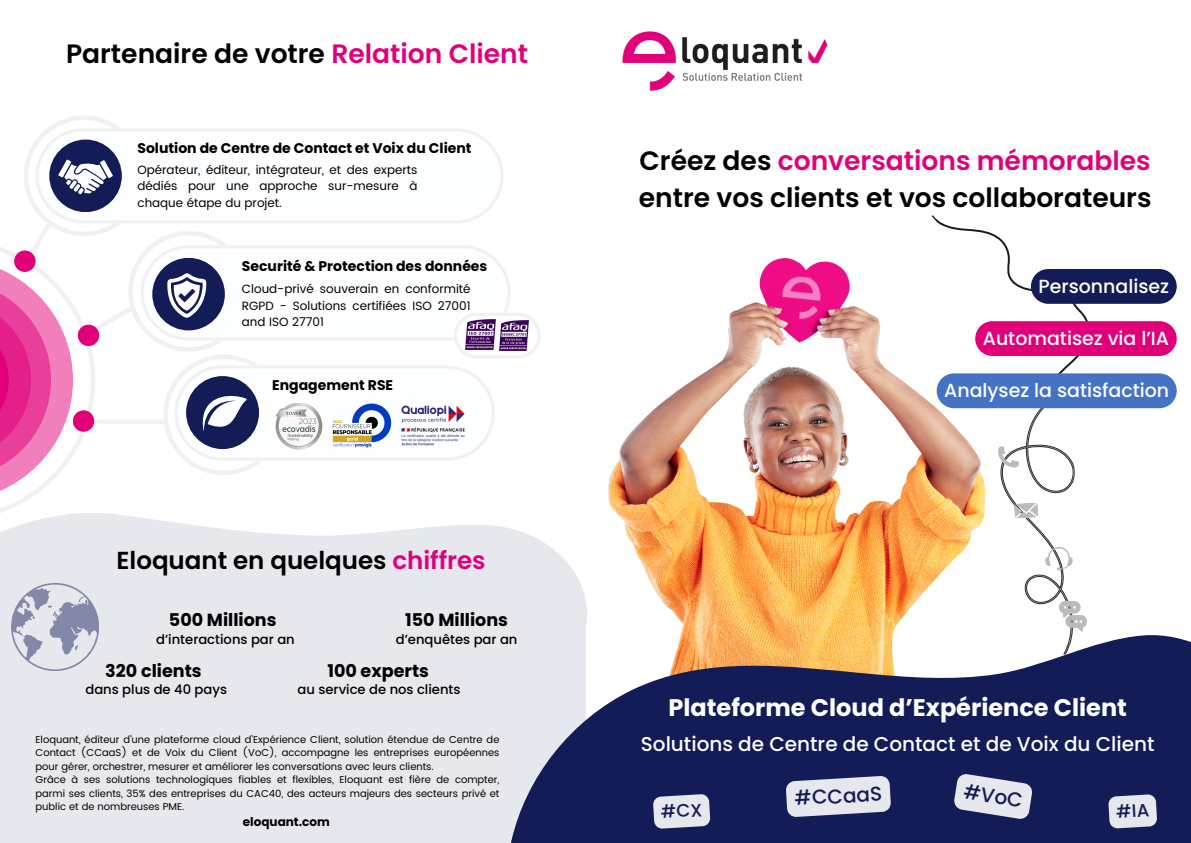
<style>
.page{position:relative;width:1191px;height:843px;background:#fff}
.page>*{position:absolute;margin:0;border:0;box-sizing:border-box;transform-origin:0 0}
.t1{font:600 26.6px/36.8px "Poppins";color:#000}
.t2{font:600 24.5px "Poppins";color:#000}
.t3{font:700 24px "Poppins";color:#fcfeff}
.t4{font:500 20px "Poppins";color:#fcfeff}
.t5{font:500 20px "Poppins";color:#141c58}
.t6{font:500 18.9px "Poppins";color:#fcfeff}
.t7{font:500 18.9px "Poppins";color:#fff}
.t8{font:700 17.5px "Poppins";color:#000}
.t9{font:700 14px "Poppins";color:#000}
.t10{font:500 13.2px "Poppins";color:#000}
.t11{font:12px/16.5px "Poppins";color:#000;text-align:justify}
.t12{font:700 12px "Poppins";color:#000}
.t13{font:10px/13.5px "Poppins";color:#000;text-align:justify}
.s1{color:#e1007a}
</style>
<div class="page">
<img style="left:608px;top:258px;width:323px;height:373px">
<div style="left:0;top:520px;width:587px;height:322px;background:#e7e8ee"></div>
<svg style="left:504px;top:631px;width:686px;height:211px;background:#484a73"></svg>
<img style="left:622px;top:31px;width:206px;height:60px">
<img style="left:780px;top:275px;width:42px;height:45px">
<svg style="left:11px;top:582px;width:88px;height:88px;background:#c3c5d4"></svg>
<svg style="left:0;top:116px;width:540px;height:404px"></svg>
<img style="left:272px;top:403px;width:53px;height:46px">
<img style="left:402px;top:404px;width:62px;height:42px">
<img style="left:466px;top:319px;width:29px;height:30px">
<img style="left:499px;top:320px;width:30px;height:30px">
<img style="left:331px;top:402px;width:61px;height:45px">
<svg style="left:931px;top:215px;width:168px;height:439px"></svg>
<div style="left:1030px;top:269px;width:146px;height:35px;background:#141c58;border-radius:17px"></div>
<div style="left:975px;top:321px;width:201px;height:35px;background:#e1007a;border-radius:17px"></div>
<div style="left:936px;top:373px;width:240px;height:35px;background:#4473c5;border-radius:17px"></div>
<svg style="left:785px;top:775px;width:106px;height:42px;background:#c1c3d3"></svg>
<svg style="left:952px;top:772px;width:81px;height:47px;background:#a6a9c0"></svg>
<svg style="left:652px;top:793px;width:58px;height:35px;background:#c8cad8"></svg>
<svg style="left:1107px;top:793px;width:50px;height:35px;background:#c4c6d5"></svg>
<p class="t1" style="left:66px;top:36px;width:463px">Partenaire de votre <span class="s1">Relation Client</span></p>
<p class="t9" style="left:137px;top:138px;width:335px">Solution de Centre de Contact et Voix du Client</p>
<p class="t11" style="left:137px;top:161px;width:281px">Opérateur, éditeur, intégrateur, et des experts dédiés pour une approche sur-mesure à chaque étape du projet.</p>
<p class="t9" style="left:242px;top:256px;width:247px">Securité &amp; Protection des données</p>
<h5 class="t11" style="left:242px;top:281px;width:230px">Cloud-privé souverain en conformité RGPD - Solutions certifiées ISO 27001 and ISO 27701</h5>
<h1 class="t9" style="left:272px;top:375px;width:122px">Engagement RSE</h1>
<h4 class="t2" style="left:116px;top:543px;width:371px">Eloquant en quelques <span class="s1">chiffres</span></h4>
<p class="t8" style="left:169px;top:607px;width:109px">500 Millions</p>
<p class="t10" style="left:156px;top:630px;width:140px">d’interactions par an</p>
<h5 class="t8" style="left:405px;top:607px;width:104px">150 Millions</h5>
<h1 class="t10" style="left:396px;top:630px;width:123px">d’enquêtes par an</h1>
<p class="t8" style="left:105px;top:658px;width:98px">320 clients</p>
<p class="t10" style="left:85px;top:680px;width:143px">dans plus de 40 pays</p>
<p class="t8" style="left:327px;top:658px;width:103px">100 experts</p>
<p class="t10" style="left:297px;top:680px;width:164px">au service de nos clients</p>
<h3 class="t13" style="left:36px;top:732px;width:465px">Eloquant, éditeur d’une plateforme cloud d’Expérience Client, solution étendue de Centre de Contact (CCaaS) et de Voix du Client (VoC), accompagne les entreprises européennes pour gérer, orchestrer, mesurer et améliorer les conversations avec leurs clients.</h3>
<p class="t13" style="left:36px;top:772px;width:465px">Grâce à ses solutions technologiques fiables et flexibles, Eloquant est fière de compter, parmi ses clients, 35% des entreprises du CAC40, des acteurs majeurs des secteurs privé et public et de nombreuses PME.</p>
<h4 class="t12" style="left:243px;top:813px;width:88px">eloquant.com</h4>
<p class="t1" style="left:638px;top:142px;width:514px">Créez des <span class="s1">conversations mémorables </span>entre vos clients et vos collaborateurs</p>
<h5 class="t7" style="left:1038px;top:273px;width:132px">Personnalisez</h5>
<p class="t6" style="left:982px;top:325px;width:188px">Automatisez via l’IA</p>
<p class="t6" style="left:944px;top:377px;width:226px">Analysez la satisfaction</p>
<p class="t3" style="left:668px;top:690px;width:460px">Plateforme Cloud d’Expérience Client</p>
<h3 class="t4" style="left:640px;top:729px;width:515px">Solutions de Centre de Contact et de Voix du Client</h3>
<p class="t5" style="left:793px;top:783px;width:89px;rotate:-3deg">#CCaaS</p>
<p class="t5" style="left:965px;top:777px;width:61px;rotate:9deg">#VoC</p>
</div>
